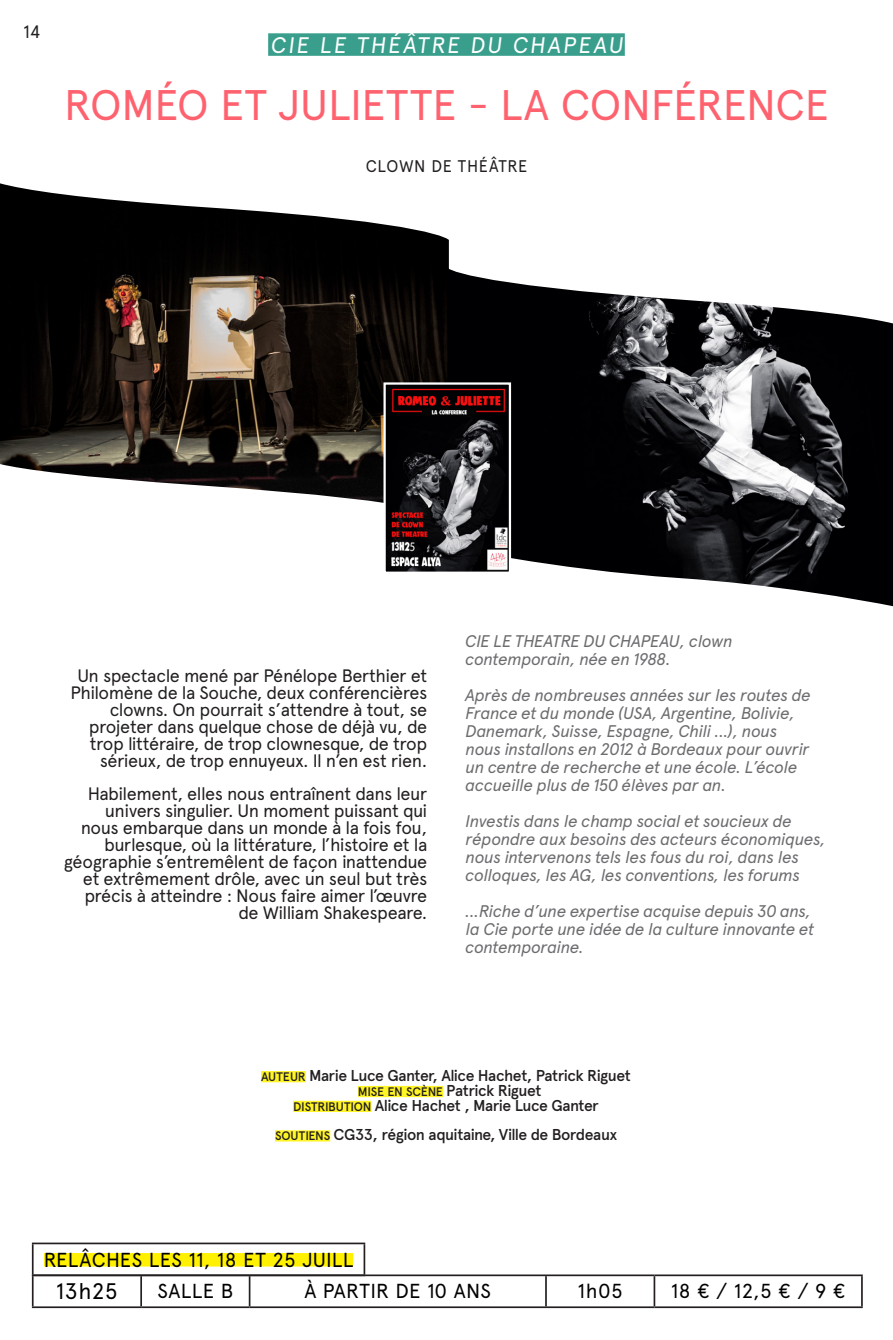
<style>
.page{position:relative;width:893px;height:1340px;background:#fff}
.page>*{position:absolute;margin:0;border:0;box-sizing:border-box;transform-origin:0 0}
.t1{font:42.75px "Apercu";letter-spacing:-.005em;color:#ff626f}
.CIE_B_2017{font:22.5px "Apercu";color:#fff}
.Cartel_Spectacle{font:22.5px "Apercu";letter-spacing:.015em;color:#000}
.Cartel_Spectacle-2{font:20.25px "Apercu";letter-spacing:.015em;color:#000}
.Relaches{font:20.25px "Apercu";letter-spacing:.01em;color:#000}
.t2{font:18px/16.9px "Apercu";letter-spacing:-.03em;color:#231f20;text-align:right}
.t3{font:italic 16.88px/18px "Apercu";letter-spacing:-.025em;color:#6c6d70}
.t4{font:16.88px "Apercu";letter-spacing:.035em;color:#231f20;scale:.96 1}
.Style_de_paragraphe{font:500 15.75px "Apercu Pro";letter-spacing:-.03em;color:#231f20}
.s1{font-size:12.38px}
</style>
<div class="page">
<div style="left:268px;top:33px;width:357px;height:23px;background:#399f8c"></div>
<div style="left:261px;top:1071px;width:45px;height:11px;background:#fff425"></div>
<div style="left:358px;top:1085px;width:85px;height:12px;background:#fff425"></div>
<div style="left:293px;top:1100px;width:79px;height:12px;background:#fff425"></div>
<div style="left:275px;top:1130px;width:55px;height:11px;background:#fff425"></div>
<hr style="left:140px;top:1276px;width:2px;height:30px;background:#231f20">
<hr style="left:249px;top:1276px;width:1px;height:30px;background:#231f20">
<hr style="left:545px;top:1276px;width:2px;height:30px;background:#231f20">
<hr style="left:654px;top:1276px;width:1px;height:30px;background:#231f20">
<hr style="left:32px;top:1276px;width:2px;height:30px;background:#231f20">
<hr style="left:250px;top:1274px;width:296px;height:2px;background:#231f20">
<hr style="left:546px;top:1274px;width:108px;height:2px;background:#231f20">
<hr style="left:654px;top:1274px;width:209px;height:2px;background:#231f20">
<hr style="left:861px;top:1276px;width:2px;height:30px;background:#231f20">
<hr style="left:32px;top:1306px;width:109px;height:1px;background:#231f20">
<hr style="left:141px;top:1306px;width:109px;height:1px;background:#231f20">
<hr style="left:250px;top:1306px;width:296px;height:1px;background:#231f20">
<hr style="left:546px;top:1306px;width:108px;height:1px;background:#231f20">
<hr style="left:654px;top:1306px;width:209px;height:1px;background:#231f20">
<hr style="left:32px;top:1244px;width:2px;height:30px;background:#231f20">
<hr style="left:32px;top:1242px;width:333px;height:2px;background:#231f20">
<hr style="left:364px;top:1244px;width:1px;height:30px;background:#231f20">
<hr style="left:32px;top:1274px;width:333px;height:2px;background:#231f20">
<div style="left:44px;top:1252px;width:309px;height:14px;background:#fff101"></div>
<img style="left:0;top:183px;width:449px;height:320px">
<img style="left:447px;top:268px;width:446px;height:338px">
<img style="left:386px;top:385px;width:122px;height:186px">
<div style="left:383px;top:382px;width:128px;height:192px;border:2px solid #fff"></div>
<p class="t2" style="left:23px;top:23px;width:19px">14</p>
<p class="CIE_B_2017" style="left:270px;top:31px;width:357px">CIE LE THÉÂTRE DU CHAPEAU</p>
<p class="t1" style="left:64px;top:80px;width:766px">ROMÉO ET JULIETTE - LA CONFÉRENCE</p>
<p class="t4" style="left:366px;top:156px;width:170px">CLOWN DE THÉÂTRE</p>
<p class="t2" style="left:70px;top:667px;width:358px">Un spectacle mené par Pénélope Berthier et Philomène de la Souche, deux conférencières clowns. On pourrait s’attendre à tout, se projeter dans quelque chose de déjà vu, de trop littéraire, de trop clownesque, de trop sérieux, de trop ennuyeux. Il n’en est rien.</p>
<p class="t2" style="left:64px;top:785px;width:365px">Habilement, elles nous entraînent dans leur univers singulier. Un moment puissant qui nous embarque dans un monde à la fois fou, burlesque, où la littérature, l’histoire et la géographie s’entremêlent de façon inattendue et extrêmement drôle, avec un seul but très précis à atteindre : Nous faire aimer l’œuvre de William Shakespeare.</p>
<p class="t3" style="left:466px;top:630px;width:269px">CIE LE THEATRE DU CHAPEAU, clown contemporain, née en 1988.</p>
<p class="t3" style="left:466px;top:684px;width:347px">Après de nombreuses années sur les routes de France et du monde (USA, Argentine, Bolivie, Danemark, Suisse, Espagne, Chili ...), nous nous installons en 2012 à Bordeaux pour ouvrir un centre de recherche et une école. L’école accueille plus de 150 élèves par an.</p>
<p class="t3" style="left:466px;top:810px;width:362px">Investis dans le champ social et soucieux de répondre aux besoins des acteurs économiques, nous intervenons tels les fous du roi, dans les colloques, les AG, les conventions, les forums</p>
<p class="t3" style="left:466px;top:900px;width:350px">...Riche d’une expertise acquise depuis 30 ans, la Cie porte une idée de la culture innovante et contemporaine.</p>
<p class="Style_de_paragraphe" style="left:261px;top:1063px;width:371px"><span class="s1">AUTEUR</span> Marie Luce Ganter, Alice Hachet, Patrick Riguet</p>
<p class="Style_de_paragraphe" style="left:358px;top:1078px;width:185px"><span class="s1">MISE EN SCÈNE</span> Patrick Riguet</p>
<p class="Style_de_paragraphe" style="left:293px;top:1093px;width:307px"><span class="s1">DISTRIBUTION</span> Alice Hachet , Marie Luce Ganter</p>
<p class="Style_de_paragraphe" style="left:275px;top:1122px;width:344px"><span class="s1">SOUTIENS</span> CG33, région aquitaine, Ville de Bordeaux</p>
<p class="Relaches" style="left:44px;top:1247px;width:311px">RELÂCHES LES 11, 18 ET 25 JUILL</p>
<p class="Cartel_Spectacle" style="left:56px;top:1277px;width:63px">13h25</p>
<p class="Cartel_Spectacle-2" style="left:157px;top:1279px;width:77px">SALLE B</p>
<p class="Cartel_Spectacle-2" style="left:304px;top:1279px;width:188px">À PARTIR DE 10 ANS</p>
<p class="Cartel_Spectacle-2" style="left:578px;top:1279px;width:47px">1h05</p>
<p class="Cartel_Spectacle-2" style="left:671px;top:1279px;width:176px">18 € / 12,5 € / 9 €</p>
</div>
